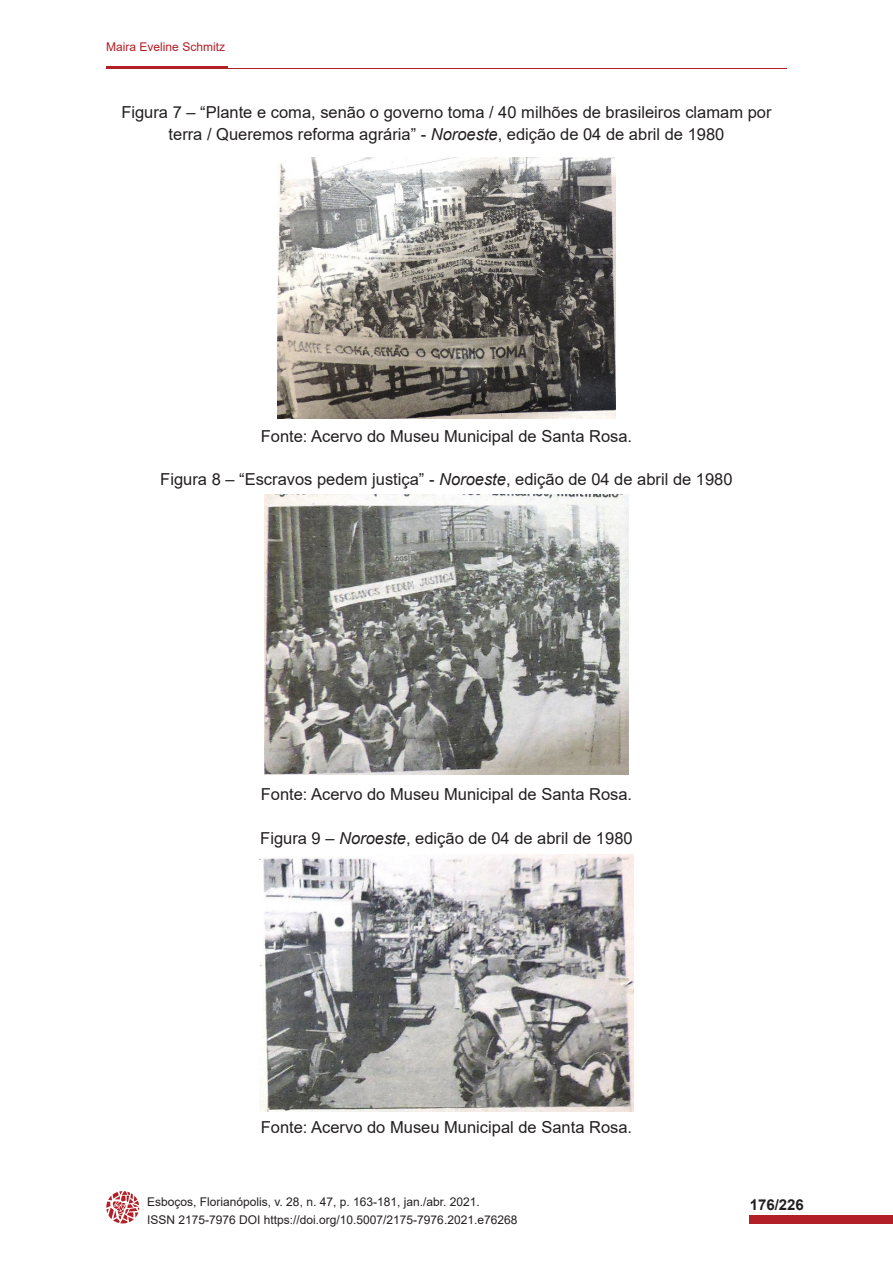
<style>
.page{position:relative;width:893px;height:1263px;background:#fff}
.page>*{position:absolute;margin:0;border:0;box-sizing:border-box;transform-origin:0 0}
.LO-normal{font:16.5px/21.6px "Arial";color:#231f20;text-align:center}
.t1{font:700 15px "Arial";color:#231f20}
.t2{font:12px/18px "Arial";color:#231f20}
.t3{font:12px "Arial";color:#b21f27}
.s1{font-style:italic}
</style>
<div class="page">
<div style="left:750px;top:1215px;width:143px;height:9px;background:#b21f27"></div>
<svg style="left:106px;top:1191px;width:33px;height:32px"></svg>
<hr style="left:106px;top:68px;width:681px;height:1px;background:#b21f27">
<hr style="left:106px;top:67px;width:121px;height:2px;background:#b21f27">
<img style="left:277px;top:157px;width:338px;height:261px">
<img style="left:264px;top:494px;width:365px;height:281px">
<img style="left:260px;top:854px;width:373px;height:258px">
<p class="t3" style="left:106px;top:39px;width:120px">Maira Eveline Schmitz</p>
<p class="LO-normal" style="left:121px;top:102px;width:652px">Figura 7 – “Plante e coma, senão o governo toma / 40 milhões de brasileiros clamam por terra / Queremos reforma agrária” - <span class="s1">Noroeste</span>, edição de 04 de abril de 1980</p>
<p class="LO-normal" style="left:261px;top:425px;width:373px">Fonte: Acervo do Museu Municipal de Santa Rosa.</p>
<p class="LO-normal" style="left:160px;top:468px;width:574px">Figura 8 – “Escravos pedem justiça” - <span class="s1">Noroeste</span>, edição de 04 de abril de 1980</p>
<p class="LO-normal" style="left:261px;top:784px;width:373px">Fonte: Acervo do Museu Municipal de Santa Rosa.</p>
<p class="LO-normal" style="left:260px;top:827px;width:374px">Figura 9 – <span class="s1">Noroeste</span>, edição de 04 de abril de 1980</p>
<p class="LO-normal" style="left:261px;top:1116px;width:373px">Fonte: Acervo do Museu Municipal de Santa Rosa.</p>
<p class="t2" style="left:147px;top:1192px;width:372px">Esboços, Florianópolis, v. 28, n. 47, p. 163-181, jan./abr. 2021.<br>ISSN 2175-7976 DOI https://doi.org/10.5007/2175-7976.2021.e76268</p>
<p class="t1" style="left:750px;top:1194px;width:56px">176/226</p>
</div>
